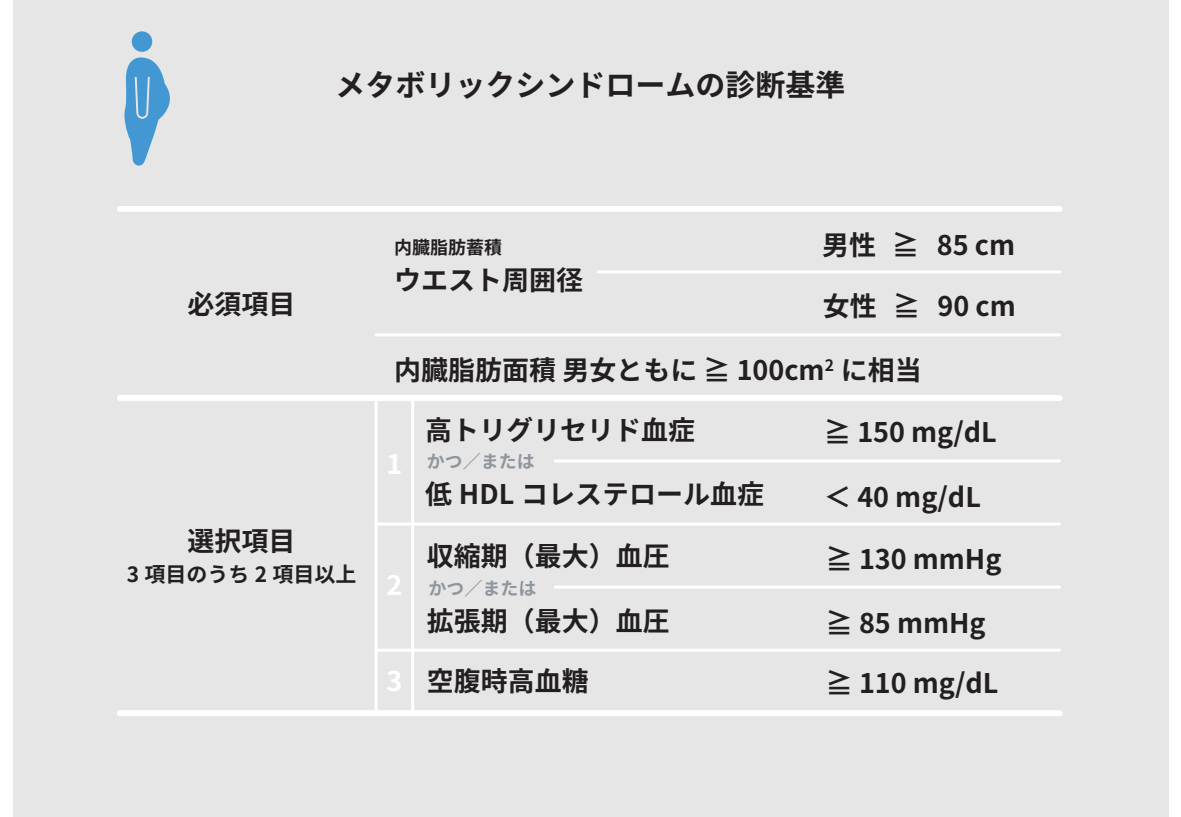
<style>
.page{position:relative;width:1181px;height:817px;background:#fff}
.page>*{position:absolute;margin:0;border:0;box-sizing:border-box;transform-origin:0 0}
.t1{font:700 30px "Source Han Sans JP";color:#231f20}
.t2{font:700 27px "Source Han Sans JP";color:#231f20}
.t3{font:700 27px "Source Han Sans JP";color:#fff}
.t4{font:700 21px "Source Han Sans JP";color:#231f20}
.t5{font:700 18px "Source Han Sans JP";color:#8f969d}
.t6{font:700 18px "Source Han Sans JP";color:#231f20}
</style>
<div class="page">
<div style="left:13px;top:0;width:1155px;height:817px;background:#e6e6e6"></div>
<div style="left:132px;top:31px;width:20px;height:21px;background:#4397d2;border-radius:50%"></div>
<svg style="left:124px;top:57px;width:46px;height:109px"></svg>
<hr style="left:555px;top:586px;width:504px;height:3px;background:#fff">
<hr style="left:376px;top:649px;width:683px;height:3px;background:#fff">
<div style="left:120px;top:710px;width:939px;height:6px;background:#fff"></div>
<hr style="left:555px;top:459px;width:504px;height:3px;background:#fff">
<hr style="left:376px;top:522px;width:683px;height:3px;background:#fff">
<hr style="left:376px;top:333px;width:683px;height:3px;background:#fff">
<div style="left:120px;top:395px;width:939px;height:6px;background:#fff"></div>
<div style="left:120px;top:206px;width:939px;height:6px;background:#fff"></div>
<hr style="left:598px;top:270px;width:461px;height:3px;background:#fff">
<div style="left:374px;top:396px;width:40px;height:319px;border:3px solid #fff"></div>
<p class="t1" style="left:335px;top:68px;width:512px">メタボリックシンドロームの診断基準</p>
<p class="t2" style="left:188px;top:289px;width:109px">必須項目</p>
<p class="t2" style="left:822px;top:230px;width:194px">男性 ≧ 85 cm</p>
<p class="t2" style="left:823px;top:291px;width:194px">女性 ≧ 90 cm</p>
<p class="t2" style="left:394px;top:354px;width:529px">内臓脂肪面積 男女ともに ≧ 100cm<sup>2</sup> に相当</p>
<p class="t2" style="left:425px;top:414px;width:271px">高トリグリセリド血症</p>
<p class="t2" style="left:425px;top:479px;width:340px">低 HDL コレステロール血症</p>
<p class="t6" style="left:394px;top:237px;width:109px">内臓脂肪蓄積</p>
<p class="t2" style="left:394px;top:265px;width:190px">ウエスト周囲径</p>
<p class="t2" style="left:824px;top:417px;width:174px">≧ 150 mg/dL</p>
<p class="t2" style="left:824px;top:481px;width:158px">＜ 40 mg/dL</p>
<p class="t5" style="left:427px;top:451px;width:109px">かつ／または</p>
<p class="t3" style="left:386px;top:449px;width:17px">1</p>
<p class="t2" style="left:188px;top:526px;width:109px">選択項目</p>
<p class="t4" style="left:127px;top:562px;width:231px">3 項目のうち 2 項目以上</p>
<p class="t3" style="left:386px;top:570px;width:17px">2</p>
<p class="t3" style="left:386px;top:666px;width:17px">3</p>
<p class="t2" style="left:427px;top:541px;width:244px">収縮期（最大）血圧</p>
<p class="t2" style="left:427px;top:606px;width:244px">拡張期（最大）血圧</p>
<p class="t5" style="left:428px;top:578px;width:109px">かつ／または</p>
<p class="t2" style="left:826px;top:544px;width:177px">≧ 130 mmHg</p>
<p class="t2" style="left:826px;top:608px;width:161px">≧ 85 mmHg</p>
<p class="t2" style="left:427px;top:666px;width:163px">空腹時高血糖</p>
<p class="t2" style="left:826px;top:668px;width:174px">≧ 110 mg/dL</p>
</div>
